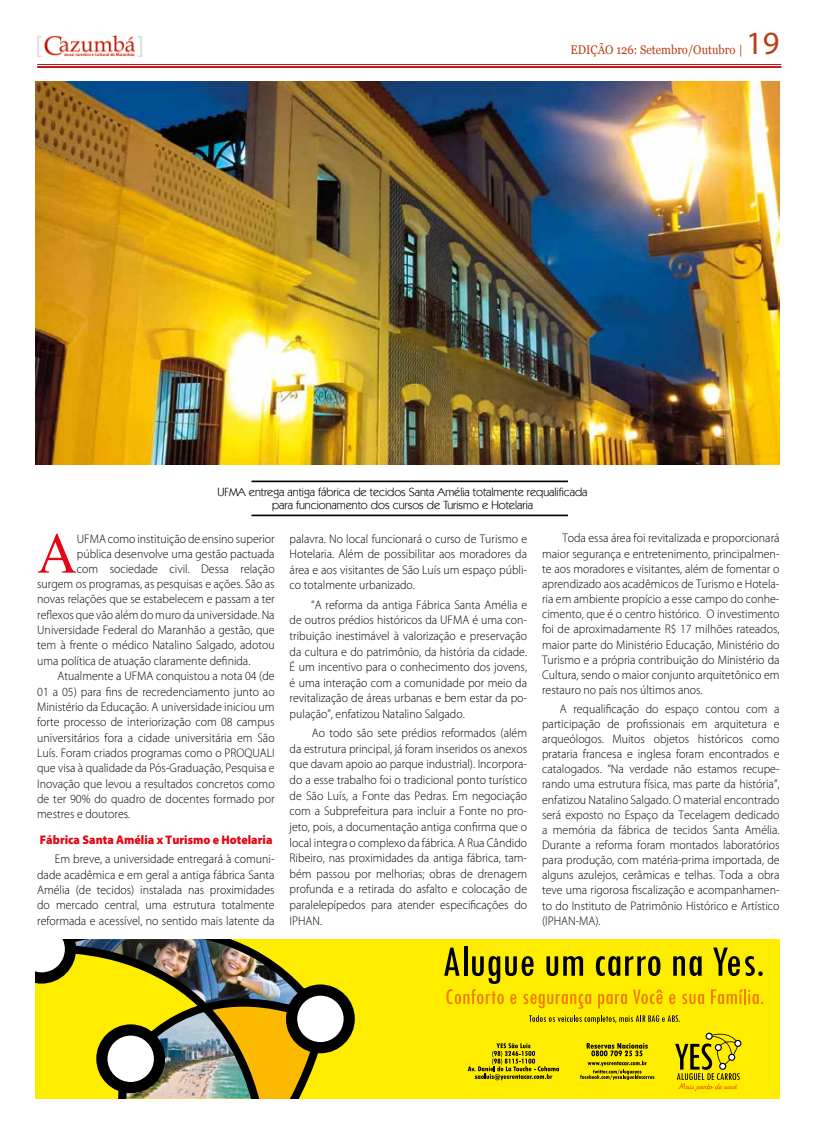
<style>
.page{position:relative;width:815px;height:1134px;background:#fff}
.page>*{position:absolute;margin:0;border:0;box-sizing:border-box;transform-origin:0 0}
.t1{font:57.75px "Times";color:#e30613;scale:.95 1}
.t2{font:32.5px "Myriad";color:#b93f18}
.t3{font:300 12.5px/15.1px "Myriad Pro";color:#000;text-align:justify;scale:.95 1}
.t4{font:900 12.5px "Myriad Pro";color:#e30613;scale:.95 1}
.t5{font:12.5px "Georgia";color:#b93f18;scale:.9 1}
.t6{font:11.88px/12.5px "Kabel IT Cby BT";color:#000;text-align:center}
</style>
<div class="page">
<img style="left:37px;top:35px;width:105px;height:22px">
<img style="left:35px;top:81px;width:745px;height:383px">
<hr style="left:252px;top:481px;width:316px;height:1px;background:#000">
<hr style="left:252px;top:515px;width:316px;height:1px;background:#000">
<hr style="left:37px;top:64px;width:744px;height:1px;background:#c00d0e">
<hr style="left:37px;top:66px;width:744px;height:2px;background:#c00d0e">
<div style="left:35px;top:939px;width:745px;height:159px;background:#ffed00"></div>
<svg style="left:468px;top:1043px;width:91px;height:37px"></svg>
<svg style="left:580px;top:1043px;width:74px;height:37px"></svg>
<svg style="left:675px;top:1034px;width:65px;height:57px"></svg>
<hr style="left:464px;top:946px;width:3px;height:30px;background:#000">
<svg style="left:673px;top:956px;width:29px;height:20px"></svg>
<svg style="left:713px;top:947px;width:50px;height:29px"></svg>
<svg style="left:444px;top:947px;width:219px;height:62px"></svg>
<svg style="left:669px;top:994px;width:6px;height:10px"></svg>
<svg style="left:682px;top:994px;width:22px;height:10px"></svg>
<svg style="left:711px;top:989px;width:52px;height:15px"></svg>
<svg style="left:529px;top:1015px;width:151px;height:9px"></svg>
<img style="left:35px;top:939px;width:285px;height:159px">
<div style="left:96px;top:1024px;width:69px;height:69px;background:#000;border-radius:50%"></div>
<div style="left:108px;top:1035px;width:46px;height:47px;background:#fff;border-radius:50%"></div>
<div style="left:286px;top:984px;width:69px;height:69px;background:#000;border-radius:50%"></div>
<div style="left:297px;top:996px;width:47px;height:46px;background:#fff;border-radius:50%"></div>
<p class="t5" style="left:570px;top:42px;width:194px">EDIÇÃO 126: Setembro/Outubro |</p>
<h2 class="t2" style="left:746px;top:27px;width:35px">19</h2>
<p class="t6" style="left:218px;top:485px;width:371px">UFMA entrega antiga fábrica de tecidos Santa Amélia totalmente requalificada para funcionamento dos cursos de Turismo e Hotelaria</p>
<h1 class="t1" style="left:37px;top:521px;width:43px">A</h1>
<p class="t3" style="left:77px;top:531px;width:210px">UFMA como instituição de ensino superior</p>
<p class="t3" style="left:77px;top:546px;width:210px">pública desenvolve uma gestão pactuada</p>
<p class="t3" style="left:77px;top:561px;width:210px">com sociedade civil. Dessa relação</p>
<p class="t3" style="left:37px;top:576px;width:251px">surgem os programas, as pesquisas e ações. São as</p>
<p class="t3" style="left:37px;top:591px;width:251px">novas relações que se estabelecem e passam a ter</p>
<p class="t3" style="left:37px;top:607px;width:251px">reflexos que vão além do muro da universidade. Na</p>
<p class="t3" style="left:37px;top:622px;width:251px">Universidade Federal do Maranhão a gestão, que</p>
<p class="t3" style="left:37px;top:638px;width:251px">tem à frente o médico Natalino Salgado, adotou</p>
<p class="t3" style="left:37px;top:653px;width:226px">uma política de atuação claramente definida.</p>
<p class="t3" style="left:58px;top:668px;width:230px">Atualmente a UFMA conquistou a nota 04 (de</p>
<p class="t3" style="left:37px;top:684px;width:251px">01 a 05) para fins de recredenciamento junto ao</p>
<p class="t3" style="left:37px;top:699px;width:251px">Ministério da Educação. A universidade iniciou um</p>
<p class="t3" style="left:37px;top:714px;width:251px">forte processo de interiorização com 08 campus</p>
<p class="t3" style="left:37px;top:730px;width:251px">universitários fora a cidade universitária em São</p>
<p class="t3" style="left:37px;top:745px;width:251px">Luís. Foram criados programas como o PROQUALI</p>
<p class="t3" style="left:37px;top:760px;width:251px">que visa à qualidade da Pós-Graduação, Pesquisa e</p>
<p class="t3" style="left:37px;top:776px;width:251px">Inovação que levou a resultados concretos como</p>
<p class="t3" style="left:37px;top:791px;width:251px">de ter 90% do quadro de docentes formado por</p>
<p class="t3" style="left:37px;top:807px;width:99px">mestres e doutores.</p>
<p class="t4" style="left:40px;top:832px;width:246px">Fábrica Santa Amélia x Turismo e Hotelaria</p>
<p class="t3" style="left:37px;top:851px;width:251px;text-indent:18px">Em breve, a universidade entregará à comuni&shy;dade acadêmica e em geral a antiga fábrica Santa Amélia (de tecidos) instalada nas proximidades do mercado central, uma estrutura totalmente reformada e acessível, no sentido mais latente da</p>
<p class="t3" style="left:290px;top:530px;width:251px;line-height:15.6px">palavra. No local funcionará o curso de Turismo e Hotelaria. Além de possibilitar aos moradores da área e aos visitantes de São Luís um espaço públi&shy;co totalmente urbanizado.</p>
<p class="t3" style="left:290px;top:596px;width:251px;line-height:15.6px;text-indent:22px">“A reforma da antiga Fábrica Santa Amélia e de outros prédios históricos da UFMA é uma con&shy;tribuição inestimável à valorização e preservação da cultura e do patrimônio, da história da cidade.<br>É um incentivo para o conhecimento dos jovens, é uma interação com a comunidade por meio da revitalização de áreas urbanas e bem estar da po&shy;pulação”, enfatizou Natalino Salgado.</p>
<p class="t3" style="left:290px;top:725px;width:251px;line-height:15.6px;text-indent:22px">Ao todo são sete prédios reformados (além da estrutura principal, já foram inseridos os anexos que davam apoio ao parque industrial). Incorpora&shy;do a esse trabalho foi o tradicional ponto turístico de São Luís, a Fonte das Pedras. Em negociação com a Subprefeitura para incluir a Fonte no pro&shy;jeto, pois, a documentação antiga confirma que o local integra o complexo da fábrica. A Rua Cândido Ribeiro, nas proximidades da antiga fábrica, tam&shy;bém passou por melhorias; obras de drenagem profunda e a retirada do asfalto e colocação de paralelepípedos para atender especificações do IPHAN.</p>
<p class="t3" style="left:542px;top:531px;width:251px;text-indent:20px">Toda essa área foi revitalizada e proporcionará maior segurança e entretenimento, principalmen&shy;te aos moradores e visitantes, além de fomentar o aprendizado aos acadêmicos de Turismo e Hotela&shy;ria em ambiente propício a esse campo do conhe&shy;cimento, que é o centro histórico. O investimento foi de aproximadamente R$ 17 milhões rateados, maior parte do Ministério Educação, Ministério do Turismo e a própria contribuição do Ministério da Cultura, sendo o maior conjunto arquitetônico em restauro no país nos últimos anos.</p>
<p class="t3" style="left:542px;top:701px;width:251px;text-indent:18px">A requalificação do espaço contou com a participação de profissionais em arquitetura e arqueólogos. Muitos objetos históricos como prataria francesa e inglesa foram encontrados e catalogados. “Na verdade não estamos recupe&shy;rando uma estrutura física, mas parte da história”, enfatizou Natalino Salgado. O material encontrado será exposto no Espaço da Tecelagem dedicado a memória da fábrica de tecidos Santa Amélia.<br>Durante a reforma foram montados laboratórios para produção, com matéria-prima importada, de alguns azulejos, cerâmicas e telhas. Toda a obra teve uma rigorosa fiscalização e acompanhamen&shy;to do Instituto de Patrimônio Histórico e Artístico (IPHAN-MA).</p>
</div>
